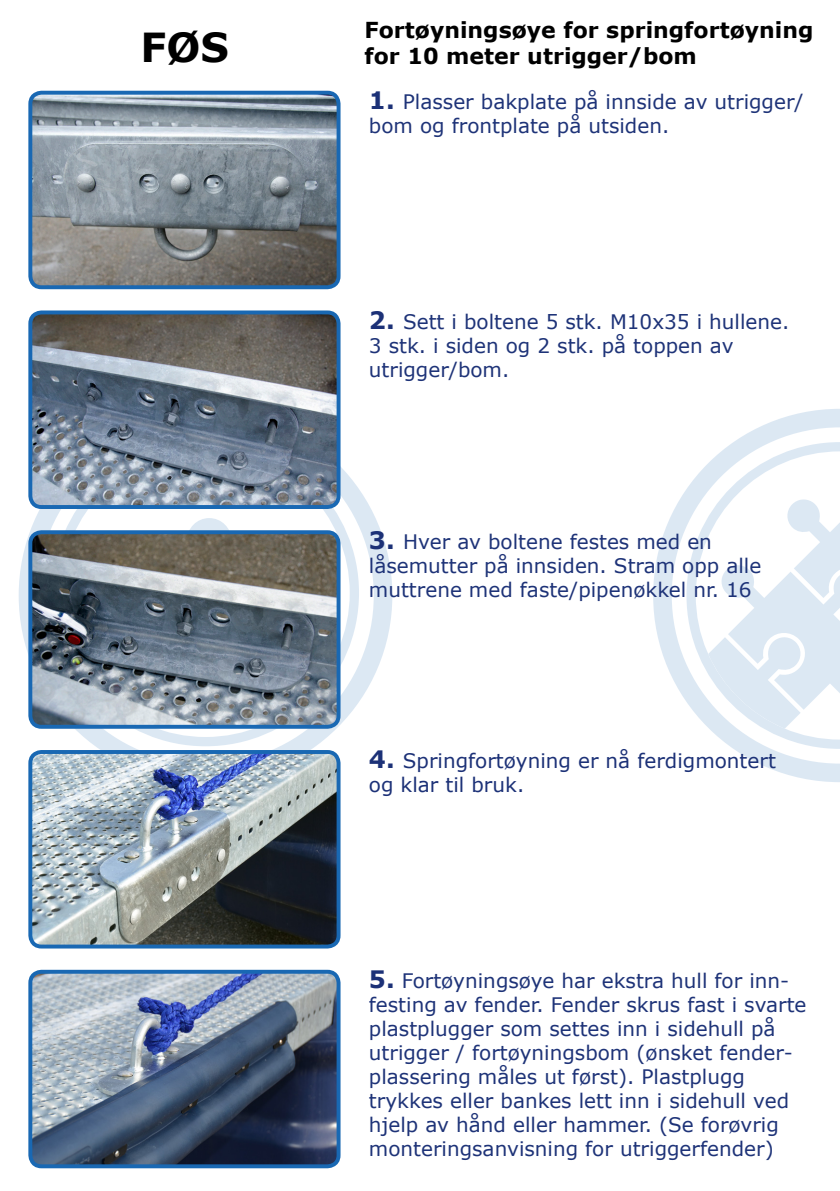
<style>
.page{position:relative;width:840px;height:1191px;background:#fff}
.page>*{position:absolute;margin:0;border:0;box-sizing:border-box;transform-origin:0 0}
.t1{font:700 40px "Verdana";color:#000}
.t2{font:700 22px "Verdana";color:#000}
.t3{font:20px/24px "Verdana";color:#1e3378}
.t4{font:20px "Verdana";color:#1c3177}
.s1{font-weight:700;font-size:24px;color:#1c3177}
.s2{font-weight:700;font-size:24px}
</style>
<div class="page">
<svg style="left:653px;top:409px;width:186px;height:373px"></svg>
<svg style="left:671px;top:427px;width:168px;height:336px"></svg>
<svg style="left:686px;top:442px;width:153px;height:307px"></svg>
<div style="left:19px;top:409px;width:373px;height:373px;background:#dce8f3;border-radius:50%"></div>
<div style="left:37px;top:427px;width:336px;height:336px;background:#fff;border-radius:50%"></div>
<svg style="left:52px;top:439px;width:307px;height:307px;background:#dae6f2"></svg>
<div style="left:61px;top:449px;width:288px;height:288px;background:#fff;border-radius:50%"></div>
<div style="left:187px;top:518px;width:44px;height:44px;background:#dce8f3;border-radius:50%"></div>
<img style="left:33px;top:93px;width:305px;height:193px">
<div style="left:28px;top:91px;width:312px;height:198px;border:4px solid #1968b3;border-radius:11px"></div>
<img style="left:33px;top:315px;width:302px;height:189px">
<div style="left:28px;top:310px;width:312px;height:199px;border:4px solid #1968b3;border-radius:11px"></div>
<img style="left:33px;top:532px;width:305px;height:195px">
<div style="left:28px;top:530px;width:312px;height:198px;border:4px solid #1968b3;border-radius:11px"></div>
<img style="left:33px;top:974px;width:305px;height:192px">
<div style="left:28px;top:969px;width:312px;height:199px;border:4px solid #1968b3;border-radius:11px"></div>
<img style="left:33px;top:755px;width:305px;height:191px">
<div style="left:28px;top:750px;width:312px;height:198px;border:4px solid #1968b3;border-radius:11px"></div>
<p class="t1" style="left:140px;top:19px;width:90px">FØS</p>
<p class="t2" style="left:364px;top:14px;width:450px">Fortøyningsøye for springfortøyning</p>
<p class="t2" style="left:364px;top:41px;width:334px">for 10 meter utrigger/bom</p>
<p class="t3" style="left:369px;top:90px;width:436px"><span class="s1">1.</span> Plasser bakplate på innside av utrigger/ bom og frontplate på utsiden.</p>
<p class="t3" style="left:369px;top:309px;width:422px"><span class="s1">2.</span> Sett i boltene 5 stk. M10x35 i hullene.</p>
<p class="t3" style="left:369px;top:333px;width:366px">3 stk. i siden og 2 stk. på toppen av</p>
<p class="t3" style="left:369px;top:357px;width:142px">utrigger/bom.</p>
<p class="t3" style="left:369px;top:529px;width:344px"><span class="s1">3.</span> Hver av boltene festes med en</p>
<p class="t3" style="left:369px;top:553px;width:394px">låsemutter på innsiden. Stram opp alle</p>
<p class="t3" style="left:369px;top:577px;width:384px">muttrene med faste/pipenøkkel nr. 16</p>
<p class="t4" style="left:369px;top:747px;width:408px"><span class="s2">4.</span> Springfortøyning er nå ferdigmontert</p>
<p class="t4" style="left:369px;top:771px;width:157px">og klar til bruk.</p>
<p class="t3" style="left:369px;top:968px;width:439px"><span class="s1">5.</span> Fortøyningsøye har ekstra hull for inn&shy;festing av fender. Fender skrus fast i svarte plastplugger som settes inn i sidehull på utrigger / fortøyningsbom (ønsket fender&shy;plassering måles ut først). Plastplugg trykkes eller bankes lett inn i sidehull ved hjelp av hånd eller hammer. (Se forøvrig monteringsanvisning for utriggerfender)</p>
</div>
